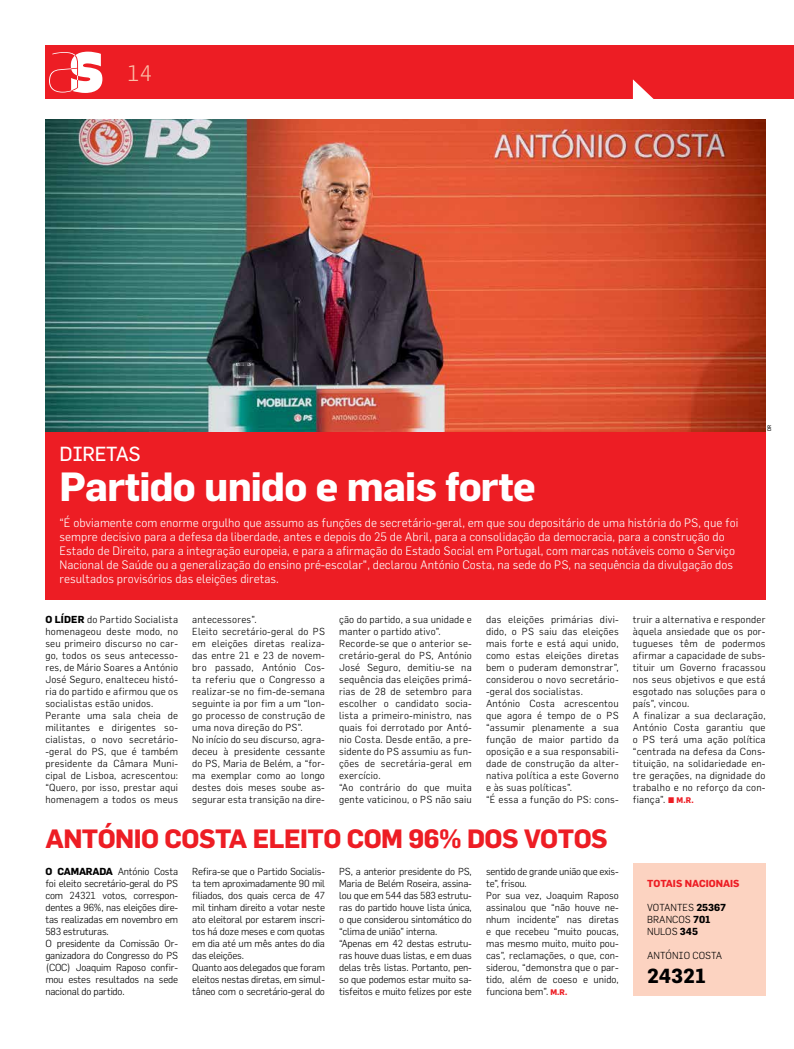
<style>
.page{position:relative;width:794px;height:1049px;background:#fff}
.page>*{position:absolute;margin:0;border:0;box-sizing:border-box;transform-origin:0 0}
.t1{font:700 40px "Flama";letter-spacing:-.02em;color:#fff}
.t2{font:700 26px "Flama";letter-spacing:.075em;color:#ed1d24}
.t3{font:300 22px "Flama";color:#fbbea7}
.t4{font:20px "Flama";letter-spacing:-.02em;color:#fff}
.t5{font:700 20px "Flama";color:#000}
.t6{font:300 12px/14px "Flama";color:#fff}
.t7{font:300 10px/12px "Flama";letter-spacing:.02em;color:#000}
.t8{font:300 10px/12px "Flama";letter-spacing:-.02em;color:#000}
.t9{font:300 10px/12px "Flama";color:#000}
.t10{font:700 10px "Flama";color:#ed1d24}
.t11{font:5px "Flama";color:#000}
.s1{font-weight:700}
.s2{font-weight:700;font-size:8px;color:#ed1d24}
</style>
<div class="page">
<div style="left:45px;top:45px;width:749px;height:54px;background:#ed1d24"></div>
<svg style="left:49px;top:52px;width:53px;height:41px"></svg>
<svg style="left:633px;top:79px;width:21px;height:20px"></svg>
<div style="left:45px;top:431px;width:720px;height:168px;background:#ed1d24"></div>
<div style="left:633px;top:863px;width:132px;height:132px;background:#fcd3c1"></div>
<img style="left:45px;top:119px;width:720px;height:312px">
<h3 class="t3" style="left:128px;top:60px;width:26px">14</h3>
<h3 class="t4" style="left:60px;top:442px;width:83px">DIRETAS</h3>
<h1 class="t1" style="left:60px;top:463px;width:477px">PARTIDO UNIDO E MAIS FORTE</h1>
<p class="t6" style="left:60px;top:516px;width:680px">“É obviamente com enorme orgulho que assumo as funções de secretário-geral, em que sou depositário de uma história do PS, que foi sempre decisivo para a defesa da liberdade, antes e depois do 25 de Abril, para a consolidação da democracia, para a construção do Estado de Direito, para a integração europeia, e para a afirmação do Estado Social em Portugal, com marcas notáveis como o Serviço Nacional de Saúde ou a generalização do ensino pré-escolar", declarou António Costa, na sede do PS, na sequência da divulgação dos resultados provisórios das eleições diretas.</p>
<p class="t11" style="left:766px;top:431px;width:7px;rotate:-90deg">DR</p>
<p class="t7" style="left:45px;top:613px;width:134px"><span class="s1">O LÍDER</span> do Partido Socialista homenageou deste modo, no seu primeiro discurso no car&shy;go, todos os seus antecesso&shy;res, de Mário Soares a António<br>José Seguro, enalteceu histó&shy;ria do partido e afirmou que os socialistas estão unidos.<br>Perante uma sala cheia de militantes e dirigentes so&shy;cialistas, o novo secretário--geral do PS, que é também presidente da Câmara Muni&shy;cipal de Lisboa, acrescentou: “Quero, por isso, prestar aqui homenagem a todos os meus</p>
<p class="t7" style="left:192px;top:613px;width:134px">antecessores”.<br>Eleito secretário-geral do PS em eleições diretas realiza&shy;das entre 21 e 23 de novem&shy;bro passado, António Cos&shy;ta referiu que o Congresso a realizar-se no fim-de-semana seguinte ia por fim a um “lon&shy;go processo de construção de uma nova direção do PS”.<br>No início do seu discurso, agra&shy;deceu à presidente cessante do PS, Maria de Belém, a “for&shy;ma exemplar como ao longo destes dois meses soube as&shy;segurar esta transição na dire-</p>
<p class="t7" style="left:339px;top:613px;width:134px">ção do partido, a sua unidade e manter o partido ativo”.<br>Recorde-se que o anterior se&shy;cretário-geral do PS, António<br>José Seguro, demitiu-se na sequência das eleições primá&shy;rias de 28 de setembro para escolher o candidato socia&shy;lista a primeiro-ministro, nas quais foi derrotado por Antó&shy;nio Costa. Desde então, a pre&shy;sidente do PS assumiu as fun&shy;ções de secretária-geral em exercício.<br>“Ao contrário do que muita gente vaticinou, o PS não saiu</p>
<p class="t7" style="left:486px;top:613px;width:134px">das eleições primárias divi&shy;dido, o PS saiu das eleições mais forte e está aqui unido, como estas eleições diretas bem o puderam demonstrar”, considerou o novo secretário--geral dos socialistas.<br>António Costa acrescentou que agora é tempo de o PS “assumir plenamente a sua função de maior partido da oposição e a sua responsabili&shy;dade de construção da alter&shy;nativa política a este Governo e às suas políticas”.<br>“É essa a função do PS: cons-</p>
<p class="t7" style="left:633px;top:613px;width:134px">truir a alternativa e responder àquela ansiedade que os por&shy;tugueses têm de podermos afirmar a capacidade de subs&shy;tituir um Governo fracassou nos seus objetivos e que está esgotado nas soluções para o país”, vincou.<br>A finalizar a sua declaração,<br>António Costa garantiu que o PS terá uma ação política “centrada na defesa da Cons&shy;tituição, na solidariedade en&shy;tre gerações, na dignidade do trabalho e no reforço da con&shy;fiança”. <span class="s2">^ M.R.</span></p>
<h2 class="t2" style="left:45px;top:823px;width:561px">ANTÓN IO COSTA ELEITO COM 96% DOS VOTOS</h2>
<p class="t8" style="left:45px;top:865px;width:134px"><span class="s1">O CAMARADA</span> António Costa foi eleito secretário-geral do PS com 24321 votos, correspon&shy;dentes a 96%, nas eleições dire&shy;tas realizadas em novembro em<br>583 estruturas.<br>O presidente da Comissão Or&shy;ganizadora do Congresso do PS (COC) Joaquim Raposo confir&shy;mou estes resultados na sede nacional do partido.</p>
<p class="t8" style="left:192px;top:865px;width:134px">Refira-se que o Partido Socialis&shy;ta tem aproximadamente 90 mil filiados, dos quais cerca de 47 mil tinham direito a votar neste ato eleitoral por estarem inscri&shy;tos há doze meses e com quotas em dia até um mês antes do dia das eleições.<br>Quanto aos delegados que foram eleitos nestas diretas, em simul&shy;tâneo com o secretário-geral do</p>
<p class="t8" style="left:339px;top:865px;width:134px">PS, a anterior presidente do PS,<br>Maria de Belém Roseira, assina&shy;lou que em 544 das 583 estrutu&shy;ras do partido houve lista única, o que considerou sintomático do “clima de união” interna. “Apenas em 42 destas estrutu&shy;ras houve duas listas, e em duas delas três listas. Portanto, pen&shy;so que podemos estar muito sa&shy;tisfeitos e muito felizes por este</p>
<p class="t9" style="left:486px;top:865px;width:134px">sentido de grande união que exis&shy;te”, frisou.<br>Por sua vez, Joaquim Raposo assinalou que “não houve ne&shy;nhum incidente” nas diretas e que recebeu “muito poucas, mas mesmo muito, muito pou&shy;cas”, reclamações, o que, con&shy;siderou, “demonstra que o par&shy;tido, além de coeso e unido, funciona bem”. <span class="s2">M.R.</span></p>
<p class="t10" style="left:647px;top:877px;width:7px">TOTAI</p>
<p class="t10" style="left:676px;top:877px;width:65px">S NACIO NAIS</p>
<p class="t9" style="left:647px;top:901px;width:81px">Votantes <span class="s1">25367<br></span>Brancos <span class="s1">701<br></span>Nu los <span class="s1">345</span></p>
<p class="t7" style="left:647px;top:949px;width:77px">António Costa</p>
<h3 class="t5" style="left:647px;top:964px;width:60px">24321</h3>
</div>
